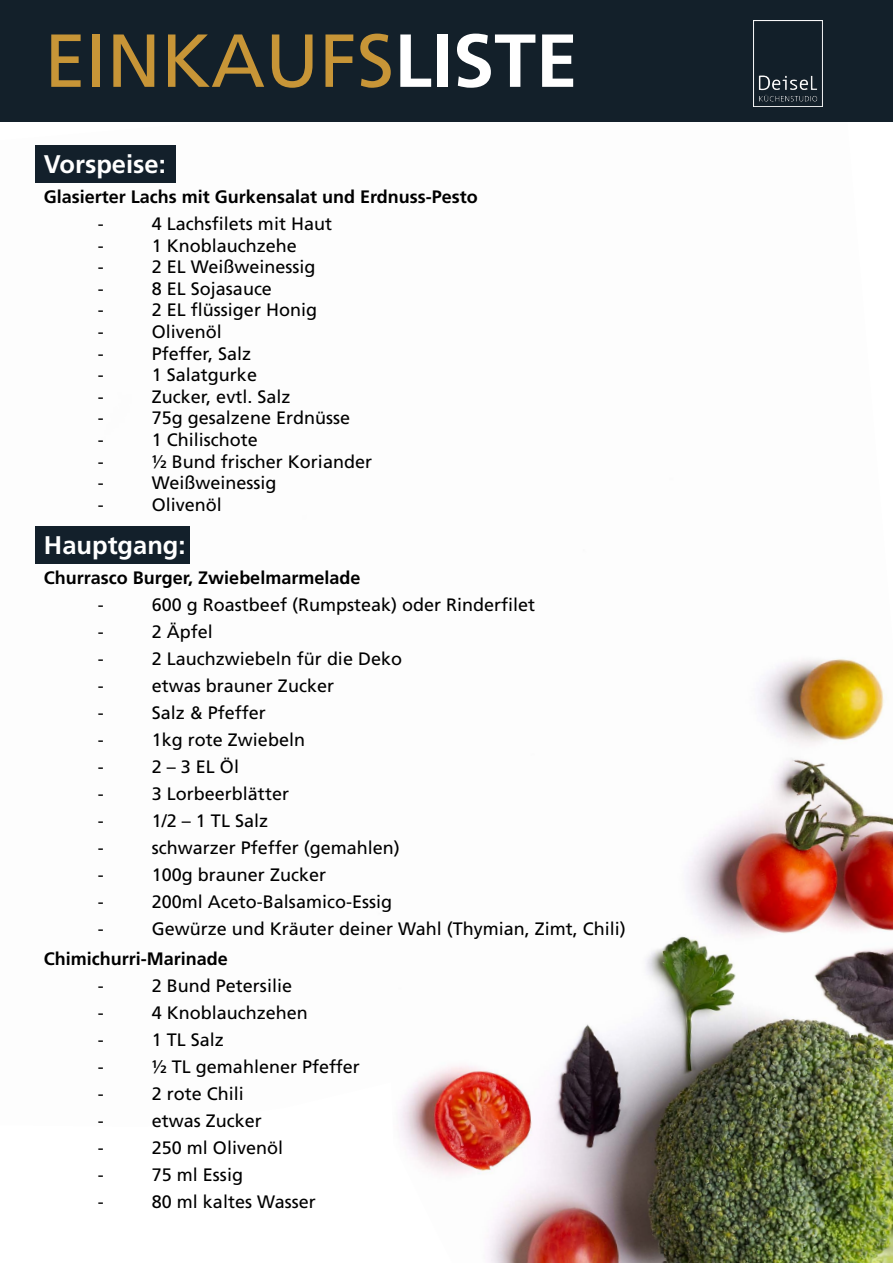
<style>
.page{position:relative;width:893px;height:1263px;background:#fff}
.page>*{position:absolute;margin:0;border:0;box-sizing:border-box;transform-origin:0 0}
.t1{font:75px "Frutiger";color:#c79537}
.t2{font:700 25.5px "Frutiger";color:#fff}
.t3{font:18px "Frutiger";color:#000}
.t4{font:700 18px "Frutiger";color:#000}
.s1{font-weight:700;color:#fff}
</style>
<div class="page">
<img style="left:0;top:121px;width:893px;height:1142px">
<svg style="left:0;top:1082px;width:452px;height:181px"></svg>
<div style="left:35px;top:526px;width:155px;height:37px;background:#13202b"></div>
<div style="left:35px;top:145px;width:141px;height:38px;background:#13202b"></div>
<div style="left:0;top:0;width:893px;height:121px;background:#13202a"></div>
<img style="left:754px;top:21px;width:68px;height:85px">
<h1 class="t1" style="left:44px;top:17px;width:535px">EINKAUFS<span class="s1">LISTE</span></h1>
<h2 class="t2" style="left:44px;top:149px;width:123px">Vorspeise:</h2>
<p class="t4" style="left:44px;top:186px;width:435px">Glasierter Lachs mit Gurkensalat und Erdnuss-Pesto</p>
<p class="t3" style="left:98px;top:213px;width:7px">-</p>
<p class="t3" style="left:152px;top:213px;width:182px">4 Lachsfilets mit Haut</p>
<p class="t3" style="left:98px;top:235px;width:7px">-</p>
<p class="t3" style="left:152px;top:235px;width:147px">1 Knoblauchzehe</p>
<p class="t3" style="left:98px;top:256px;width:7px">-</p>
<p class="t3" style="left:152px;top:256px;width:165px">2 EL Weißweinessig</p>
<p class="t3" style="left:98px;top:278px;width:7px">-</p>
<p class="t3" style="left:152px;top:278px;width:122px">8 EL Sojasauce</p>
<p class="t3" style="left:98px;top:299px;width:7px">-</p>
<p class="t3" style="left:152px;top:299px;width:167px">2 EL flüssiger Honig</p>
<p class="t3" style="left:98px;top:321px;width:7px">-</p>
<p class="t3" style="left:152px;top:321px;width:72px">Olivenöl</p>
<p class="t3" style="left:98px;top:343px;width:7px">-</p>
<p class="t3" style="left:152px;top:343px;width:101px">Pfeffer, Salz</p>
<p class="t3" style="left:98px;top:364px;width:7px">-</p>
<p class="t3" style="left:152px;top:364px;width:107px">1 Salatgurke</p>
<p class="t3" style="left:98px;top:386px;width:7px">-</p>
<p class="t3" style="left:152px;top:386px;width:140px">Zucker, evtl. Salz</p>
<p class="t3" style="left:98px;top:407px;width:7px">-</p>
<p class="t3" style="left:152px;top:407px;width:200px">75g gesalzene Erdnüsse</p>
<p class="t3" style="left:98px;top:429px;width:7px">-</p>
<p class="t3" style="left:152px;top:429px;width:108px">1 Chilischote</p>
<p class="t3" style="left:98px;top:451px;width:7px">-</p>
<p class="t3" style="left:152px;top:451px;width:222px">½ Bund frischer Koriander</p>
<p class="t3" style="left:98px;top:472px;width:7px">-</p>
<p class="t3" style="left:152px;top:472px;width:126px">Weißweinessig</p>
<p class="t3" style="left:98px;top:494px;width:7px">-</p>
<p class="t3" style="left:152px;top:494px;width:72px">Olivenöl</p>
<h2 class="t2" style="left:44px;top:530px;width:143px">Hauptgang:</h2>
<p class="t4" style="left:44px;top:567px;width:318px">Churrasco Burger, Zwiebelmarmelade</p>
<p class="t3" style="left:98px;top:594px;width:7px">-</p>
<p class="t3" style="left:152px;top:594px;width:385px">600 g Roastbeef (Rumpsteak) oder Rinderfilet</p>
<p class="t3" style="left:98px;top:621px;width:7px">-</p>
<p class="t3" style="left:152px;top:621px;width:63px">2 Äpfel</p>
<p class="t3" style="left:98px;top:648px;width:7px">-</p>
<p class="t3" style="left:152px;top:648px;width:252px">2 Lauchzwiebeln für die Deko</p>
<p class="t3" style="left:98px;top:675px;width:7px">-</p>
<p class="t3" style="left:152px;top:675px;width:184px">etwas brauner Zucker</p>
<p class="t3" style="left:98px;top:702px;width:7px">-</p>
<p class="t3" style="left:152px;top:702px;width:115px">Salz &amp; Pfeffer</p>
<p class="t3" style="left:98px;top:729px;width:7px">-</p>
<p class="t3" style="left:152px;top:729px;width:155px">1kg rote Zwiebeln</p>
<p class="t3" style="left:98px;top:756px;width:7px">-</p>
<p class="t3" style="left:152px;top:756px;width:89px">2 – 3 EL Öl</p>
<p class="t3" style="left:98px;top:783px;width:7px">-</p>
<p class="t3" style="left:152px;top:783px;width:139px">3 Lorbeerblätter</p>
<p class="t3" style="left:98px;top:810px;width:7px">-</p>
<p class="t3" style="left:152px;top:810px;width:118px">1/2 – 1 TL Salz</p>
<p class="t3" style="left:98px;top:837px;width:7px">-</p>
<p class="t3" style="left:152px;top:837px;width:249px">schwarzer Pfeffer (gemahlen)</p>
<p class="t3" style="left:98px;top:864px;width:7px">-</p>
<p class="t3" style="left:152px;top:864px;width:176px">100g brauner Zucker</p>
<p class="t3" style="left:98px;top:891px;width:7px">-</p>
<p class="t3" style="left:152px;top:891px;width:242px">200ml Aceto-Balsamico-Essig</p>
<p class="t3" style="left:98px;top:918px;width:7px">-</p>
<p class="t3" style="left:152px;top:918px;width:475px">Gewürze und Kräuter deiner Wahl (Thymian, Zimt, Chili)</p>
<p class="t4" style="left:44px;top:948px;width:186px">Chimichurri-Marinade</p>
<p class="t3" style="left:98px;top:975px;width:7px">-</p>
<p class="t3" style="left:152px;top:975px;width:142px">2 Bund Petersilie</p>
<p class="t3" style="left:98px;top:1002px;width:7px">-</p>
<p class="t3" style="left:152px;top:1002px;width:158px">4 Knoblauchzehen</p>
<p class="t3" style="left:98px;top:1029px;width:7px">-</p>
<p class="t3" style="left:152px;top:1029px;width:74px">1 TL Salz</p>
<p class="t3" style="left:98px;top:1056px;width:7px">-</p>
<p class="t3" style="left:152px;top:1056px;width:209px">½ TL gemahlener Pfeffer</p>
<p class="t3" style="left:98px;top:1083px;width:7px">-</p>
<p class="t3" style="left:152px;top:1083px;width:94px">2 rote Chili</p>
<p class="t3" style="left:98px;top:1110px;width:7px">-</p>
<p class="t3" style="left:152px;top:1110px;width:112px">etwas Zucker</p>
<p class="t3" style="left:98px;top:1137px;width:7px">-</p>
<p class="t3" style="left:152px;top:1137px;width:133px">250 ml Olivenöl</p>
<p class="t3" style="left:98px;top:1164px;width:7px">-</p>
<p class="t3" style="left:152px;top:1164px;width:93px">75 ml Essig</p>
<p class="t3" style="left:98px;top:1191px;width:7px">-</p>
<p class="t3" style="left:152px;top:1191px;width:165px">80 ml kaltes Wasser</p>
</div>
